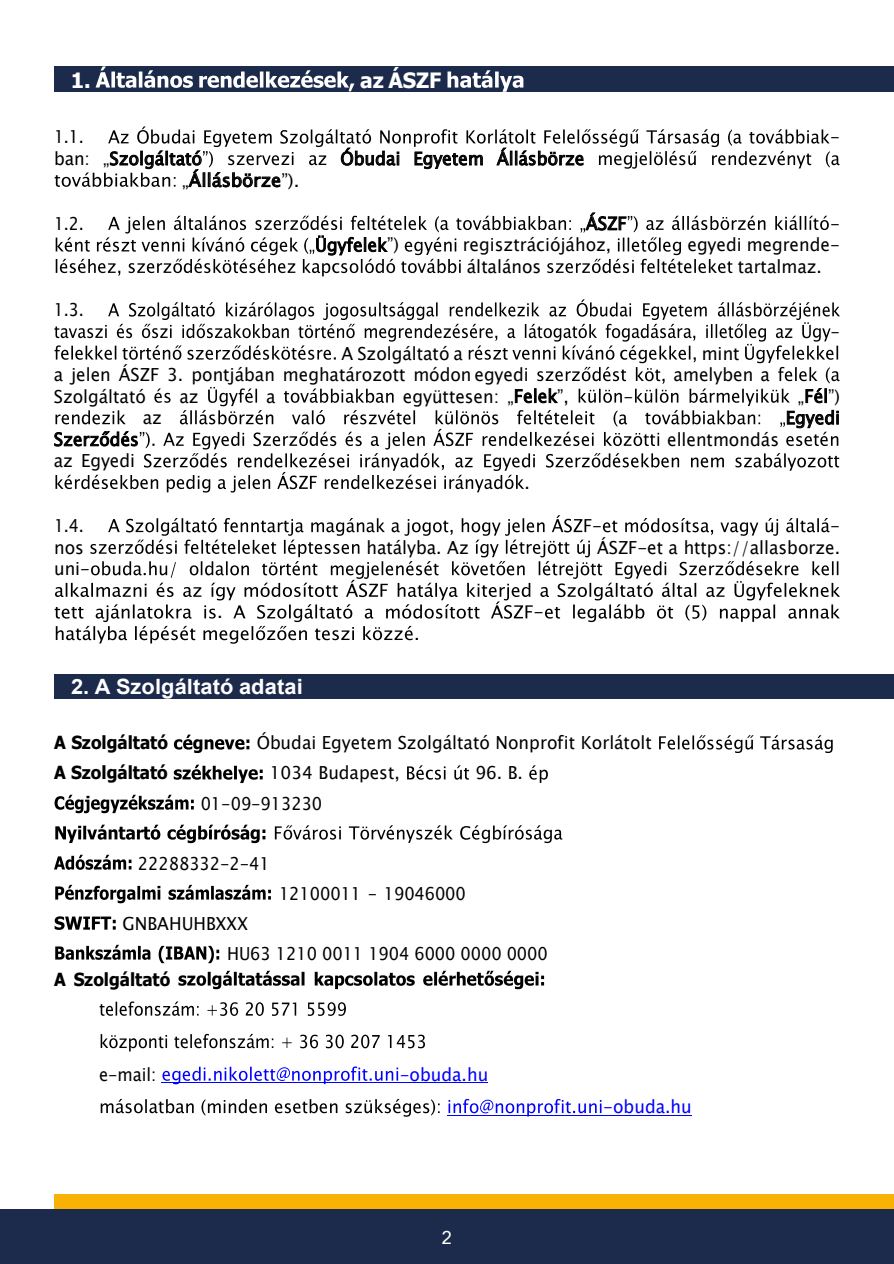
<style>
.page{position:relative;width:894px;height:1264px;background:#fff}
.page>*{position:absolute;margin:0;border:0;box-sizing:border-box;transform-origin:0 0}
.t1{font:700 21px "Arial";letter-spacing:.005em;color:#fff;scale:1.04 1}
.t2{font:700 21px "Tahoma";color:#fff}
.t3{font:18px/29.8px "Lucida Sans Unicode";letter-spacing:-.005em;color:#000;scale:.95 1}
.t4{font:18px "Lucida Sans Unicode";letter-spacing:-.005em;color:#000;scale:.91 1}
.t5{font:700 18px "Tahoma";color:#000;scale:.95 1}
.t6{font:18px "Lucida Sans Unicode";color:#00f;scale:.95 1}
.t7{font:18px "Lucida Sans Unicode";letter-spacing:-.005em;color:#000;scale:.89 1}
.t8{font:18px "Lucida Sans Unicode";letter-spacing:-.005em;color:#000}
.t9{font:18px "Microsoft Sans Serif";color:#fff}
</style>
<div class="page">
<div style="left:54px;top:1194px;width:839px;height:15px;background:#f9b104"></div>
<div style="left:0;top:1209px;width:893px;height:54px;background:#1c2a4c"></div>
<div style="left:54px;top:66px;width:839px;height:26px;background:#1c2a4c"></div>
<svg style="left:96px;top:66px;width:97px;height:22px"></svg>
<svg style="left:199px;top:70px;width:155px;height:21px"></svg>
<svg style="left:447px;top:70px;width:76px;height:22px"></svg>
<svg style="left:55px;top:126px;width:784px;height:61px"></svg>
<svg style="left:56px;top:212px;width:772px;height:64px"></svg>
<svg style="left:54px;top:299px;width:785px;height:193px"></svg>
<svg style="left:55px;top:515px;width:784px;height:128px"></svg>
<div style="left:54px;top:674px;width:839px;height:24px;background:#1c2a4c"></div>
<svg style="left:174px;top:734px;width:75px;height:19px"></svg>
<svg style="left:659px;top:735px;width:94px;height:17px"></svg>
<svg style="left:760px;top:735px;width:72px;height:17px"></svg>
<svg style="left:174px;top:764px;width:89px;height:18px"></svg>
<svg style="left:407px;top:765px;width:38px;height:14px"></svg>
<svg style="left:454px;top:765px;width:15px;height:14px"></svg>
<svg style="left:529px;top:765px;width:19px;height:17px"></svg>
<svg style="left:55px;top:794px;width:139px;height:19px"></svg>
<svg style="left:55px;top:824px;width:105px;height:18px"></svg>
<svg style="left:167px;top:824px;width:98px;height:19px"></svg>
<svg style="left:275px;top:825px;width:66px;height:14px"></svg>
<svg style="left:349px;top:825px;width:103px;height:17px"></svg>
<svg style="left:460px;top:825px;width:102px;height:17px"></svg>
<svg style="left:54px;top:854px;width:77px;height:15px"></svg>
<svg style="left:55px;top:884px;width:105px;height:19px"></svg>
<svg style="left:168px;top:884px;width:103px;height:15px"></svg>
<svg style="left:55px;top:916px;width:61px;height:13px"></svg>
<svg style="left:55px;top:944px;width:95px;height:15px"></svg>
<svg style="left:159px;top:945px;width:60px;height:17px"></svg>
<svg style="left:178px;top:970px;width:126px;height:18px"></svg>
<svg style="left:315px;top:971px;width:99px;height:17px"></svg>
<svg style="left:423px;top:970px;width:121px;height:18px"></svg>
<svg style="left:100px;top:1001px;width:246px;height:14px"></svg>
<svg style="left:101px;top:1033px;width:243px;height:18px"></svg>
<svg style="left:351px;top:1034px;width:74px;height:14px"></svg>
<svg style="left:162px;top:1066px;width:236px;height:18px"></svg>
<hr style="left:161px;top:1082px;width:327px;height:1px;background:#00f">
<svg style="left:101px;top:1098px;width:338px;height:18px"></svg>
<svg style="left:448px;top:1098px;width:153px;height:18px"></svg>
<hr style="left:447px;top:1114px;width:244px;height:1px;background:#00f">
<p class="t2" style="left:71px;top:65px;width:21px">1.</p>
<p class="t2" style="left:360px;top:65px;width:83px">az ÁSZF</p>
<p class="t7" style="left:54px;top:123px;width:35px">1.1.</p>
<p class="t3" style="left:829px;top:122px;width:12px">-</p>
<p class="t3" style="left:54px;top:144px;width:157px">ban: „Szolgáltató</p>
<p class="t3" style="left:340px;top:144px;width:258px">Óbudai Egyetem Állásbörze</p>
<p class="t8" style="left:182px;top:166px;width:119px">„Állásbörze”).</p>
<p class="t7" style="left:54px;top:209px;width:35px">1.2.</p>
<p class="t3" style="left:586px;top:208px;width:44px">ÁSZF</p>
<p class="t3" style="left:829px;top:208px;width:12px">-</p>
<p class="t3" style="left:387px;top:230px;width:14px">”)</p>
<p class="t3" style="left:462px;top:230px;width:158px">regisztrációjához,</p>
<p class="t3" style="left:687px;top:230px;width:162px">egyedi megrende-</p>
<p class="t3" style="left:467px;top:251px;width:80px">általános</p>
<p class="t3" style="left:737px;top:251px;width:90px">tartalmaz.</p>
<p class="t7" style="left:54px;top:295px;width:35px">1.3.</p>
<p class="t4" style="left:830px;top:317px;width:12px">-</p>
<p class="t3" style="left:341px;top:338px;width:129px">A Szolgáltató a</p>
<p class="t3" style="left:701px;top:338px;width:41px">mint</p>
<p class="t3" style="left:54px;top:359px;width:501px">a jelen ÁSZF 3. pontjában meghatározott módon egyedi</p>
<p class="t3" style="left:673px;top:359px;width:103px">amelyben a</p>
<p class="t3" style="left:54px;top:381px;width:99px">Szolgáltató</p>
<p class="t3" style="left:179px;top:381px;width:22px">az</p>
<p class="t3" style="left:266px;top:381px;width:11px">a</p>
<p class="t3" style="left:402px;top:381px;width:118px">együttesen: „</p>
<p class="t3" style="left:557px;top:381px;width:14px">”,</p>
<p class="t3" style="left:623px;top:381px;width:12px">-</p>
<p class="t3" style="left:828px;top:381px;width:14px">”)</p>
<p class="t3" style="left:797px;top:381px;width:8px">„</p>
<p class="t3" style="left:54px;top:446px;width:87px">az Egyedi</p>
<p class="t3" style="left:143px;top:403px;width:22px">az</p>
<p class="t3" style="left:785px;top:403px;width:59px">Egyedi</p>
<p class="t3" style="left:667px;top:424px;width:119px">ellentmondás</p>
<p class="t3" style="left:524px;top:467px;width:7px">.</p>
<p class="t7" style="left:54px;top:511px;width:35px">1.4.</p>
<p class="t3" style="left:592px;top:510px;width:12px">-</p>
<p class="t3" style="left:830px;top:510px;width:12px">-</p>
<p class="t3" style="left:54px;top:532px;width:33px">nos</p>
<p class="t3" style="left:366px;top:532px;width:109px">hatályba. Az</p>
<p class="t3" style="left:597px;top:532px;width:257px">ÁSZF-et a https://allasborze.</p>
<p class="t3" style="left:54px;top:553px;width:39px">uni-</p>
<p class="t8" style="left:217px;top:597px;width:7px">.</p>
<p class="t8" style="left:533px;top:597px;width:12px">-</p>
<p class="t1" style="left:71px;top:671px;width:224px">2. A Szolgáltató adatai</p>
<p class="t5" style="left:54px;top:730px;width:121px">A Szolgáltató</p>
<p class="t3" style="left:256px;top:728px;width:417px">Óbudai Egyetem Szolgáltató Nonprofit Korlátolt</p>
<p class="t5" style="left:54px;top:760px;width:121px">A Szolgáltató</p>
<p class="t3" style="left:270px;top:758px;width:138px">1034 Budapest,</p>
<p class="t3" style="left:475px;top:758px;width:52px">96. B.</p>
<p class="t4" style="left:201px;top:788px;width:135px">01-09-913230</p>
<p class="t4" style="left:138px;top:848px;width:146px">22288332-2-41</p>
<p class="t4" style="left:279px;top:878px;width:207px">12100011 - 19046000</p>
<p class="t3" style="left:227px;top:908px;width:339px;text-indent:-105px">GNBAHUHBXXX<br>HU63 1210 0011 1904 6000 0000 0000</p>
<p class="t5" style="left:54px;top:966px;width:124px">A Szolgáltató</p>
<p class="t4" style="left:99px;top:1059px;width:64px">e-mail:</p>
<p class="t6" style="left:399px;top:1059px;width:95px">-obuda.hu</p>
<p class="t9" style="left:441px;top:1225px;width:12px">2</p>
<p class="t6" style="left:603px;top:1092px;width:95px">-obuda.hu</p>
</div>
